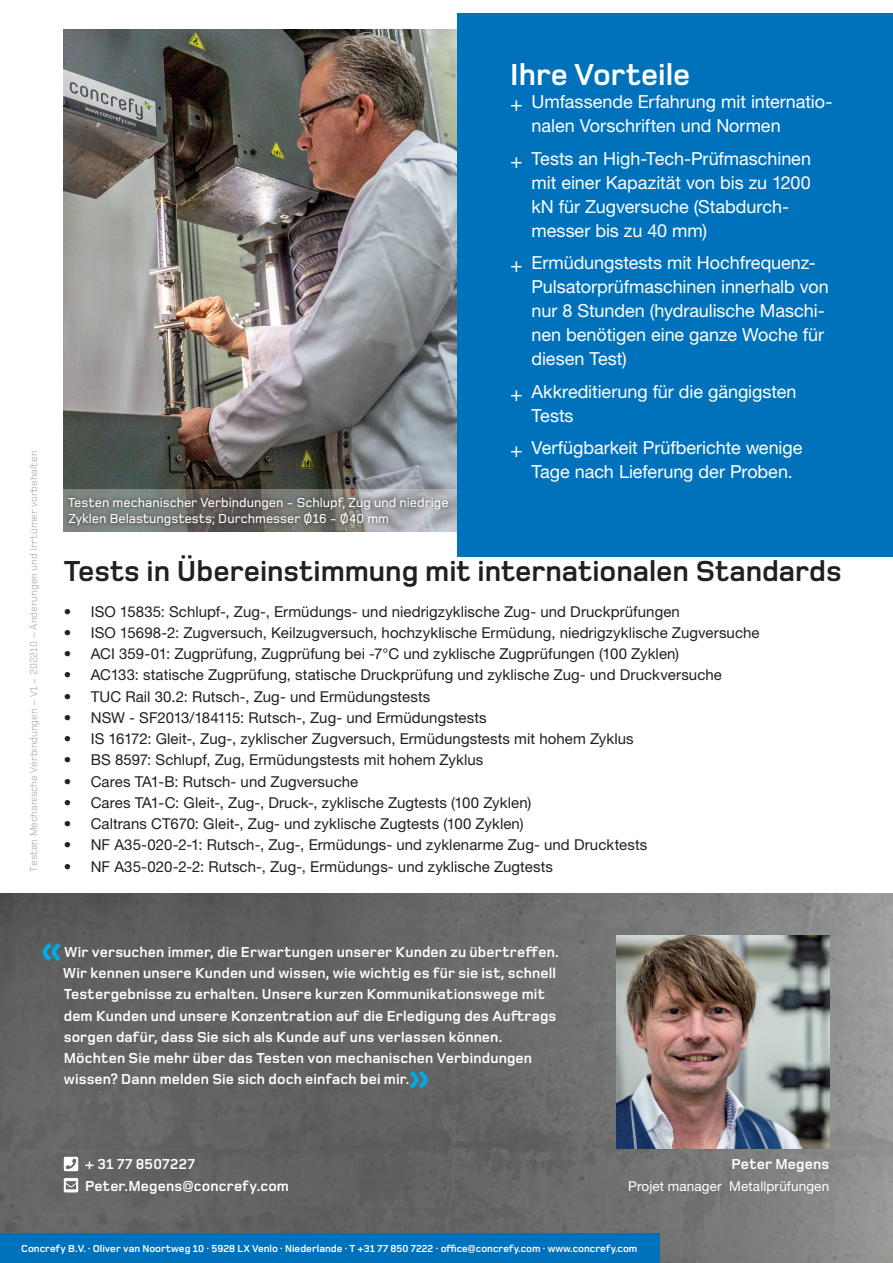
<style>
.page{position:relative;width:893px;height:1263px;background:#fff}
.page>*{position:absolute;margin:0;border:0;box-sizing:border-box;transform-origin:0 0}
.t1{font:700 31.5px "Foundry Monoline";color:#fff}
.t2{font:700 30px "Foundry Monoline";color:#231f20}
.t3{font:18px/24px "Helvetica Neue LTW1 G";letter-spacing:-.005em;color:#fff}
.t4{font:15px "Helvetica Neue LTW1 G";letter-spacing:.005em;color:#231f20}
.t5{font:700 15px/21.3px "Foundry Monoline";letter-spacing:.01em;color:#fff}
.t6{font:500 13.5px/16.2px "Foundry Monoline";color:#fff}
.t7{font:13.5px "Helvetica Neue LTW1 G";letter-spacing:.01em;color:#fff}
.t8{font:700 10.5px "Foundry Monoline";color:#fff}
.t9{font:10.5px "Foundry Monoline W04";color:#a8a9ad}
.s1{font-size:21px}
</style>
<div class="page">
<svg style="left:0;top:893px;width:893px;height:370px;background:#6b6b6b"></svg>
<img style="left:64px;top:30px;width:393px;height:459px">
<div style="left:457px;top:13px;width:436px;height:543px;background:#0072bc"></div>
<svg style="left:64px;top:489px;width:393px;height:42px;background:#878987"></svg>
<div style="left:64px;top:493px;width:388px;height:37px;background:#231f20;opacity:.75"></div>
<svg style="left:64px;top:1178px;width:14px;height:14px"></svg>
<svg style="left:64px;top:1157px;width:14px;height:14px"></svg>
<svg style="left:43px;top:943px;width:18px;height:18px"></svg>
<svg style="left:409px;top:1071px;width:19px;height:17px"></svg>
<div style="left:0;top:1233px;width:659px;height:30px;background:#0072bc"></div>
<img style="left:617px;top:935px;width:212px;height:213px">
<p class="t9" style="left:26px;top:872px;width:422px;rotate:-90deg">Testen Mechanische Verbindungen – V1 – 202210 – Änderungen und Irrtümer vorbehalten</p>
<h1 class="t1" style="left:510px;top:58px;width:182px">Ihre Vorteile</h1>
<p class="t6" style="left:68px;top:495px;width:382px">Testen mechanischer Verbindungen - Schlupf, Zug und niedrige<br>Zyklen Belastungstests; Durchmesser Ø16 - Ø40 mm</p>
<p class="t3" style="left:531px;top:90px;width:302px;text-indent:-21px"><span class="s1">+</span> Umfassende Erfahrung mit internatio&shy;nalen Vorschriften und Normen</p>
<p class="t3" style="left:531px;top:146px;width:281px;text-indent:-21px"><span class="s1">+</span> Tests an High-Tech-Prüfmaschinen mit einer Kapazität von bis zu 1200 kN für Zugversuche (Stabdurch&shy;messer bis zu 40 mm)</p>
<p class="t3" style="left:531px;top:251px;width:299px;text-indent:-21px"><span class="s1">+</span> Ermüdungstests mit Hochfrequenz-<br>Pulsatorprüfmaschinen innerhalb von nur 8 Stunden (hydraulische Maschi&shy;nen benötigen eine ganze Woche für diesen Test)</p>
<p class="t3" style="left:531px;top:379px;width:266px;text-indent:-21px"><span class="s1">+</span> Akkreditierung für die gängigsten<br>Tests</p>
<p class="t3" style="left:531px;top:436px;width:272px;text-indent:-21px"><span class="s1">+</span> Verfügbarkeit Prüfberichte wenige<br>Tage nach Lieferung der Proben.</p>
<h2 class="t2" style="left:64px;top:555px;width:779px">Tests in Übereinstimmung mit internationalen Standards</h2>
<p class="t4" style="left:64px;top:602px;width:618px">• ISO 15835: Schlupf-, Zug-, Ermüdungs- und niedrigzyklische Zug- und Druckprüfungen</p>
<p class="t4" style="left:64px;top:623px;width:697px">• ISO 15698-2: Zugversuch, Keilzugversuch, hochzyklische Ermüdung, niedrigzyklische Zugversuche</p>
<p class="t4" style="left:64px;top:644px;width:617px">• ACI 359-01: Zugprüfung, Zugprüfung bei -7°C und zyklische Zugprüfungen (100 Zyklen)</p>
<p class="t4" style="left:64px;top:666px;width:660px">• AC133: statische Zugprüfung, statische Druckprüfung und zyklische Zug- und Druckversuche</p>
<p class="t4" style="left:64px;top:687px;width:368px">• TUC Rail 30.2: Rutsch-, Zug- und Ermüdungstests</p>
<p class="t4" style="left:64px;top:708px;width:424px">• NSW - SF2013/184115: Rutsch-, Zug- und Ermüdungstests</p>
<p class="t4" style="left:64px;top:729px;width:571px">• IS 16172: Gleit-, Zug-, zyklischer Zugversuch, Ermüdungstests mit hohem Zyklus</p>
<p class="t4" style="left:64px;top:751px;width:421px">• BS 8597: Schlupf, Zug, Ermüdungstests mit hohem Zyklus</p>
<p class="t4" style="left:64px;top:772px;width:296px">• Cares TA1-B: Rutsch- und Zugversuche</p>
<p class="t4" style="left:64px;top:793px;width:469px">• Cares TA1-C: Gleit-, Zug-, Druck-, zyklische Zugtests (100 Zyklen)</p>
<p class="t4" style="left:64px;top:814px;width:461px">• Caltrans CT670: Gleit-, Zug- und zyklische Zugtests (100 Zyklen)</p>
<p class="t4" style="left:64px;top:836px;width:585px">• NF A35-020-2-1: Rutsch-, Zug-, Ermüdungs- und zyklenarme Zug- und Drucktests</p>
<p class="t4" style="left:64px;top:857px;width:491px">• NF A35-020-2-2: Rutsch-, Zug-, Ermüdungs- und zyklische Zugtests</p>
<p class="t5" style="left:63px;top:941px;width:498px">Wir versuchen immer, die Erwartungen unserer Kunden zu übertreffen.<br>Wir kennen unsere Kunden und wissen, wie wichtig es für sie ist, schnell Testergebnisse zu erhalten. Unsere kurzen Kommunikationswege mit dem Kunden und unsere Konzentration auf die Erledigung des Auftrags sorgen dafür, dass Sie sich als Kunde auf uns verlassen können.<br>Möchten Sie mehr über das Testen von mechanischen Verbindungen wissen? Dann melden Sie sich doch einfach bei mir.</p>
<p class="t5" style="left:85px;top:1154px;width:111px">+ 31 77 8507227</p>
<p class="t5" style="left:85px;top:1175px;width:205px">Peter.Megens@concrefy.com</p>
<p class="t5" style="left:731px;top:1154px;width:99px">Peter Megens</p>
<p class="t7" style="left:628px;top:1177px;width:202px">Projet manager Metallprüfungen</p>
<p class="t8" style="left:21px;top:1243px;width:618px">Concrefy B.V. · Oliver van Noortweg 10 · 5928 LX Venlo · Niederlande · T +31 77 850 7222 · office@concrefy.com · www.concrefy.com</p>
</div>
